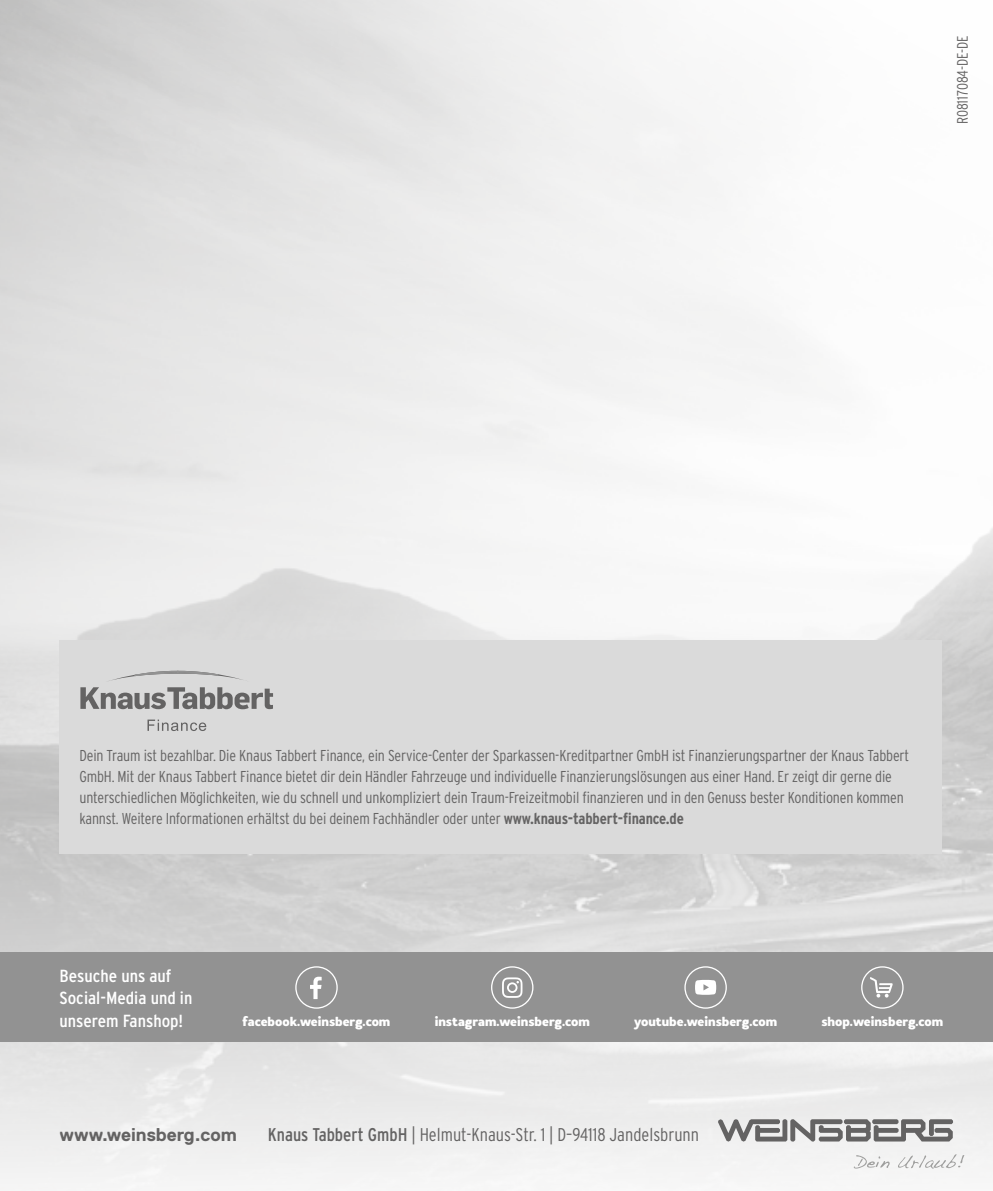
<style>
.page{position:relative;width:993px;height:1191px;background:#fff}
.page>*{position:absolute;margin:0;border:0;box-sizing:border-box;transform-origin:0 0}
.t1{font:700 18.55px "Replica Pro";color:#646363}
.t2{font:300 condensed 18.38px "Interstate";color:#646363}
.t3{font:condensed 17.5px/22.8px "Interstate";color:#fff;scale:1.07 1}
.t4{font:300 condensed 15.75px/21px "Interstate";letter-spacing:-.01em;color:#646363}
.t5{font:300 condensed 15.05px "Interstate";color:#646363}
.t6{font:700 12.25px "Merlo Neue";color:#fff}
.s1{font-weight:700}
.s2{font-weight:400}
</style>
<div class="page">
<img style="left:0;top:0;width:992px;height:1190px">
<svg style="left:717px;top:1119px;width:235px;height:22px"></svg>
<svg style="left:853px;top:1155px;width:36px;height:13px"></svg>
<svg style="left:897px;top:1154px;width:67px;height:14px"></svg>
<div style="left:0;top:952px;width:992px;height:90px;background:#929292"></div>
<div style="left:295px;top:966px;width:42px;height:42px;border:1px solid #fff;border-radius:50%"></div>
<svg style="left:310px;top:976px;width:11px;height:23px"></svg>
<div style="left:491px;top:966px;width:42px;height:42px;border:1px solid #fff;border-radius:50%"></div>
<svg style="left:502px;top:977px;width:20px;height:20px"></svg>
<div style="left:684px;top:966px;width:42px;height:42px;border:1px solid #fff;border-radius:50%"></div>
<svg style="left:695px;top:980px;width:21px;height:14px"></svg>
<div style="left:860px;top:966px;width:43px;height:42px;border:1px solid #fff;border-radius:50%"></div>
<svg style="left:870px;top:977px;width:22px;height:20px"></svg>
<div style="left:60px;top:640px;width:882px;height:213px;background:#dadada"></div>
<svg style="left:80px;top:670px;width:193px;height:39px"></svg>
<svg style="left:147px;top:719px;width:59px;height:12px"></svg>
<p class="t5" style="left:953px;top:124px;width:91px;rotate:-90deg">R08117084-DE-DE</p>
<p class="t4" style="left:79px;top:745px;width:831px">Dein Traum ist bezahlbar. Die Knaus Tabbert Finance, ein Service-Center der Sparkassen-Kreditpartner GmbH ist Finanzierungspartner der Knaus Tabbert GmbH. Mit der Knaus Tabbert Finance bietet dir dein Händler Fahrzeuge und individuelle Finanzierungslösungen aus einer Hand. Er zeigt dir gerne die unterschiedlichen Möglichkeiten, wie du schnell und unkompliziert dein Traum-Freizeitmobil finanzieren und in den Genuss bester Konditionen kommen kannst. Weitere Informationen erhältst du bei deinem Fachhändler oder unter <span class="s1">www.knaus-tabbert-finance.de</span></p>
<p class="t3" style="left:60px;top:964px;width:126px">Besuche uns auf<br>Social-Media und in unserem Fanshop!</p>
<p class="t6" style="left:242px;top:1012px;width:149px">facebook.weinsberg.com</p>
<p class="t6" style="left:434px;top:1012px;width:156px">instagram.weinsberg.com</p>
<p class="t6" style="left:634px;top:1012px;width:144px">youtube.weinsberg.com</p>
<p class="t6" style="left:821px;top:1012px;width:123px">shop.weinsberg.com</p>
<p class="t1" style="left:60px;top:1124px;width:179px">www.weinsberg.com</p>
<p class="t2" style="left:268px;top:1123px;width:432px"><span class="s2">Knaus Tabbert GmbH</span> | Helmut-Knaus-Str. 1 | D–94118 Jandelsbrunn</p>
</div>
